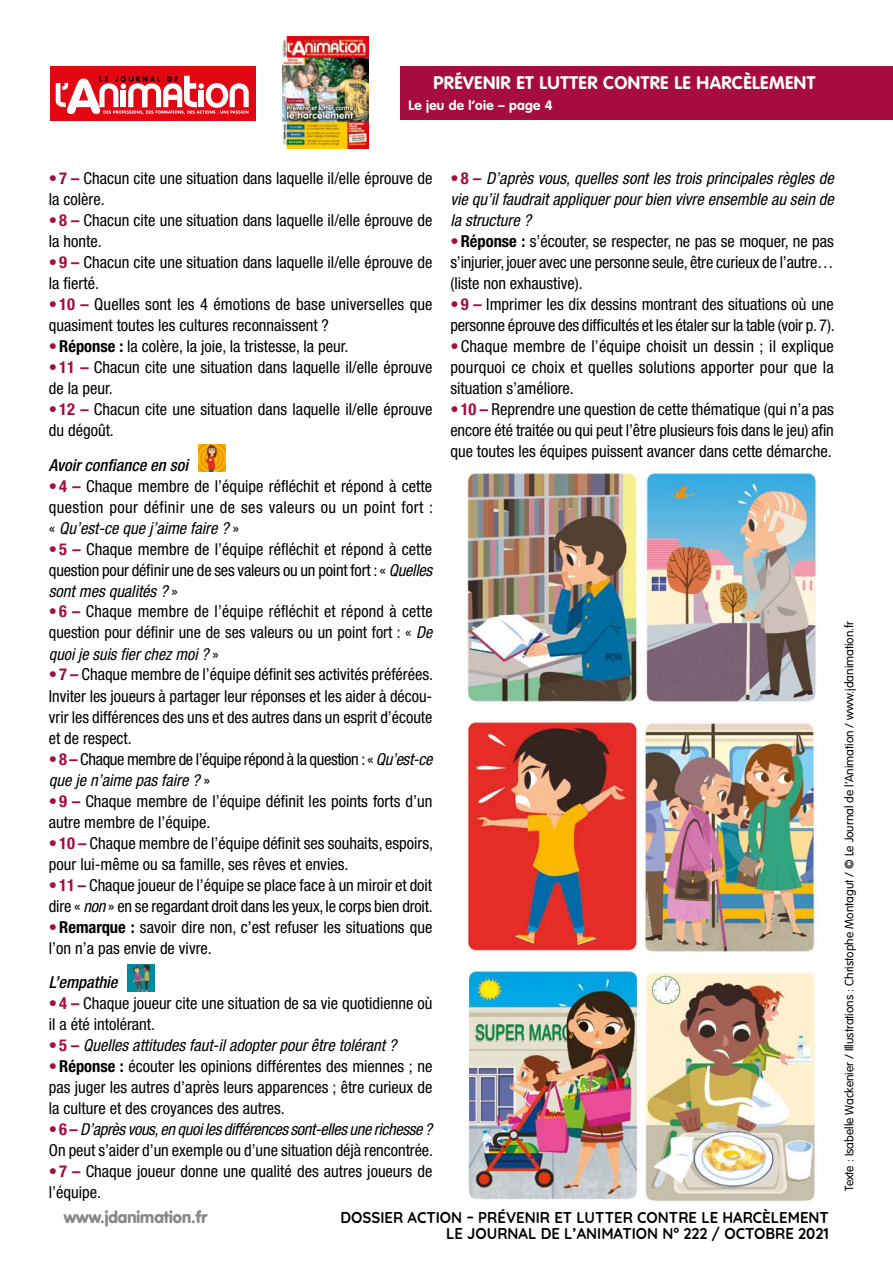
<style>
.page{position:relative;width:893px;height:1263px;background:#fff}
.page>*{position:absolute;margin:0;border:0;box-sizing:border-box;transform-origin:0 0}
.t1{font:700 18px "VAG Rounded";letter-spacing:.025em;color:#fff}
.t2{font:condensed 16.5px/21px "Helvetica Neue";color:#000}
.t3{font:italic condensed 16.5px/21px "Helvetica Neue";color:#000;text-align:justify}
.t4{font:condensed 16.5px/21px "Helvetica Neue";letter-spacing:-.02em;color:#000}
.t5{font:italic 500 condensed 16.5px "Helvetica Neue";color:#000}
.t6{font:900 16.5px "VAG Rounded";color:#878787}
.t7{font:700 15.6px/15.9px "Quicksand";color:#000;text-align:right;scale:.96 1}
.t8{font:700 13.5px "VAG Rounded";letter-spacing:.025em;color:#fff}
.t9{font:300 12px "VAG Rounded";color:#000}
.s1{font-weight:700;color:#a60d3e}
.s2{font-weight:700}
.s3{font-style:italic}
.s4{font-weight:700;font-style:normal;color:#a60d3e}
.s5{color:#a60d3e}
</style>
<div class="page">
<div style="left:50px;top:66px;width:205px;height:54px;background:#e30613"></div>
<svg style="left:55px;top:76px;width:194px;height:38px"></svg>
<div style="left:400px;top:66px;width:493px;height:54px;background:#a60d3e"></div>
<img style="left:282px;top:36px;width:86px;height:113px">
<img style="left:199px;top:444px;width:26px;height:27px">
<img style="left:128px;top:964px;width:26px;height:27px">
<img style="left:466px;top:970px;width:174px;height:230px">
<img style="left:645px;top:972px;width:172px;height:231px">
<img style="left:466px;top:470px;width:173px;height:234px">
<img style="left:644px;top:470px;width:173px;height:232px">
<img style="left:466px;top:719px;width:172px;height:235px">
<img style="left:644px;top:723px;width:173px;height:230px">
<p class="t1" style="left:433px;top:72px;width:383px">PRÉVENIR ET LUTTER CONTRE LE HARCÈLEMENT</p>
<p class="t8" style="left:408px;top:97px;width:146px">Le jeu de l’oie – page 4</p>
<p class="t2" style="left:49px;top:167px;width:385px"><span class="s1">• 7 –</span> Chacun cite une situation dans laquelle il/elle éprouve de la colère.</p>
<p class="t2" style="left:49px;top:209px;width:385px"><span class="s1">• 8 –</span> Chacun cite une situation dans laquelle il/elle éprouve de la honte.</p>
<p class="t2" style="left:49px;top:251px;width:385px"><span class="s1">• 9 –</span> Chacun cite une situation dans laquelle il/elle éprouve de la fierté.</p>
<p class="t2" style="left:49px;top:293px;width:385px"><span class="s1">• 10 –</span> Quelles sont les 4 émotions de base universelles que quasiment toutes les cultures reconnaissent ?</p>
<p class="t2" style="left:49px;top:335px;width:301px"><span class="s1">•</span><span class="s2">Réponse :</span> la colère, la joie, la tristesse, la peur.</p>
<p class="t2" style="left:49px;top:356px;width:385px"><span class="s1">• 11 –</span> Chacun cite une situation dans laquelle il/elle éprouve de la peur.</p>
<p class="t2" style="left:49px;top:398px;width:385px"><span class="s1">• 12 –</span> Chacun cite une situation dans laquelle il/elle éprouve du dégoût.</p>
<p class="t5" style="left:49px;top:455px;width:141px">Avoir confiance en soi</p>
<p class="t2" style="left:49px;top:475px;width:386px;text-align:justify"><span class="s1">• 4 –</span> Chaque membre de l’équipe réfléchit et répond à cette question pour définir une de ses valeurs ou un point fort : « <span class="s3">Qu’est-ce que j’aime faire ?</span> »</p>
<p class="t2" style="left:49px;top:538px;width:385px;text-align:justify"><span class="s1">• 5 –</span> Chaque membre de l’équipe réfléchit et répond à cette question pour définir une de ses valeurs ou un point fort : « <span class="s3">Quelles sont mes qualités ?</span> »</p>
<p class="t2" style="left:49px;top:601px;width:385px;text-align:justify"><span class="s1">• 6 –</span> Chaque membre de l’équipe réfléchit et répond à cette question pour définir une de ses valeurs ou un point fort : « <span class="s3">De quoi je suis fier chez moi ?</span> »</p>
<p class="t2" style="left:49px;top:664px;width:386px;text-align:justify"><span class="s1">•7 –</span> Chaque membre de l’équipe définit ses activités préférées.<br>Inviter les joueurs à partager leur réponses et les aider à décou&shy;vrir les différences des uns et des autres dans un esprit d’écoute et de respect.</p>
<p class="t4" style="left:49px;top:748px;width:385px"><span class="s1">•8 –</span> Chaque membre de l’équipe répond à la question : « <span class="s3">Qu’est-ce que je n’aime pas faire ?</span> »</p>
<p class="t2" style="left:49px;top:790px;width:385px"><span class="s1">•9 –</span> Chaque membre de l’équipe définit les points forts d’un autre membre de l’équipe.</p>
<p class="t2" style="left:49px;top:832px;width:386px"><span class="s1">•10 –</span> Chaque membre de l’équipe définit ses souhaits, espoirs, pour lui-même ou sa famille, ses rêves et envies.</p>
<p class="t2" style="left:49px;top:874px;width:385px"><span class="s1">•11 –</span> Chaque joueur de l’équipe se place face à un miroir et doit dire « <span class="s3">non</span> » en se regardant droit dans les yeux, le corps bien droit.</p>
<p class="t2" style="left:49px;top:916px;width:385px"><span class="s1">•</span><span class="s2">Remarque :</span> savoir dire non, c’est refuser les situations que l’on n’a pas envie de vivre.</p>
<p class="t5" style="left:49px;top:973px;width:70px">L’empathie</p>
<p class="t2" style="left:49px;top:993px;width:385px"><span class="s1">•4 –</span> Chaque joueur cite une situation de sa vie quotidienne où il a été intolérant.</p>
<p class="t3" style="left:49px;top:1035px;width:349px"><span class="s4">•5 –</span> Quelles attitudes faut-il adopter pour être tolérant ?</p>
<p class="t2" style="left:49px;top:1056px;width:385px;text-align:justify"><span class="s1">•</span><span class="s2">Réponse :</span> écouter les opinions différentes des miennes ; ne pas juger les autres d’après leurs apparences ; être curieux de la culture et des croyances des autres.</p>
<p class="t2" style="left:49px;top:1119px;width:386px"><span class="s1">•6 –</span> <span class="s3">D’après vous, en quoi les différences sont-elles une richesse ?<br></span>On peut s’aider d’un exemple ou d’une situation déjà rencontrée.</p>
<p class="t2" style="left:49px;top:1161px;width:385px"><span class="s1">•7 –</span> Chaque joueur donne une qualité des autres joueurs de l’équipe.</p>
<p class="t3" style="left:450px;top:167px;width:385px"><span class="s4">•8 –</span> D’après vous, quelles sont les trois principales règles de vie qu’il faudrait appliquer pour bien vivre ensemble au sein de la structure ?</p>
<p class="t2" style="left:450px;top:230px;width:385px;text-align:justify"><span class="s1">•</span><span class="s2">Réponse :</span> s’écouter, se respecter, ne pas se moquer, ne pas s’injurier, jouer avec une personne seule, être curieux de l’autre… (liste non exhaustive).</p>
<p class="t2" style="left:450px;top:293px;width:386px"><span class="s1">•9 –</span> Imprimer les dix dessins montrant des situations où une personne éprouve des difficultés et les étaler sur la table (voir p. 7).</p>
<p class="t2" style="left:450px;top:335px;width:385px;text-align:justify"><span class="s5">•</span>Chaque membre de l’équipe choisit un dessin ; il explique pourquoi ce choix et quelles solutions apporter pour que la situation s’améliore.</p>
<p class="t2" style="left:450px;top:398px;width:385px;text-align:justify"><span class="s1">•10 –</span> Reprendre une question de cette thématique (qui n’a pas encore été traitée ou qui peut l’être plusieurs fois dans le jeu) afin que toutes les équipes puissent avancer dans cette démarche.</p>
<p class="t6" style="left:64px;top:1207px;width:145px">www.jdanimation.fr</p>
<p class="t7" style="left:341px;top:1208px;width:510px">DOSSIER ACTION – PRÉVENIR ET LUTTER CONTRE LE HARCÈLEMENT<br>LE JOURNAL DE L’ANIMATION N° 222 / OCTOBRE 2021</p>
<p class="t9" style="left:842px;top:1191px;width:571px;rotate:-90deg">Texte : Isabelle Wackenier / Illustrations : Christophe Montagut / © Le Journal de l’Animation / www.jdanimation.fr</p>
</div>
